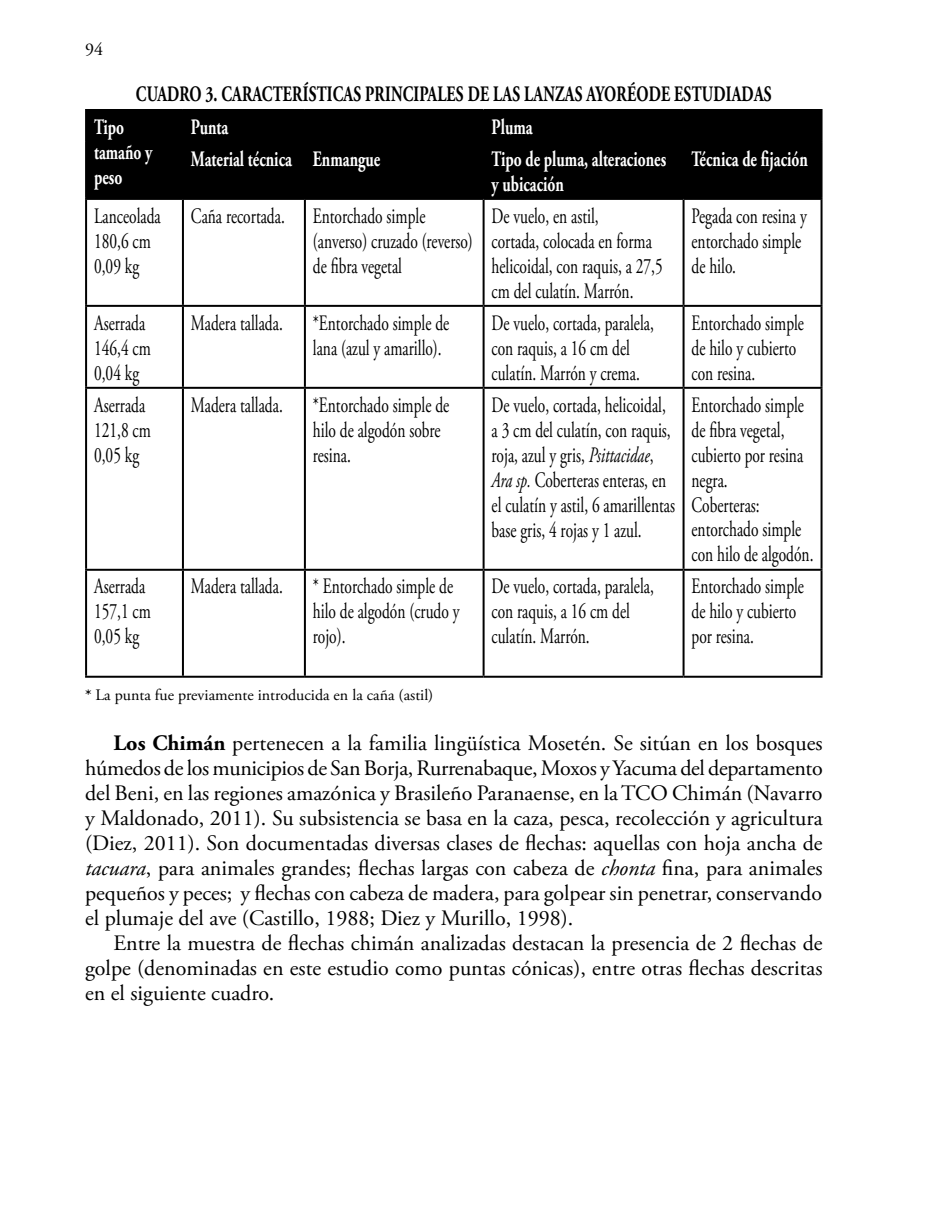
<style>
.page{position:relative;width:936px;height:1219px;background:#fff}
.page>*{position:absolute;margin:0;border:0;box-sizing:border-box;transform-origin:0 0}
.t1{font:22px/25px "Adobe Garamond Pro";color:#000;scale:.7 1}
.t2{font:22px/25px "Adobe Garamond Pro";color:#000;text-align:justify}
.t3{font:700 22px/25px "Adobe Garamond Pro";color:#fff;scale:.7 1}
.t4{font:700 22px "Adobe Garamond Pro";letter-spacing:.015em;color:#000;scale:.7 1}
.t5{font:18px "Adobe Garamond Pro";color:#000}
.t6{font:16px "Adobe Garamond Pro";color:#000}
.s1{font-style:italic}
.s2{font-weight:700}
</style>
<div class="page">
<div style="left:87px;top:111px;width:733px;height:87px;background:#000"></div>
<hr style="left:85px;top:109px;width:98px;height:2px;background:#000">
<hr style="left:85px;top:111px;width:2px;height:31px;background:#000">
<hr style="left:183px;top:109px;width:122px;height:2px;background:#000">
<hr style="left:182px;top:111px;width:2px;height:30px;background:#000">
<hr style="left:305px;top:109px;width:178px;height:2px;background:#000">
<hr style="left:483px;top:109px;width:200px;height:2px;background:#000">
<hr style="left:482px;top:111px;width:2px;height:30px;background:#000">
<hr style="left:683px;top:109px;width:139px;height:2px;background:#000">
<hr style="left:820px;top:111px;width:2px;height:30px;background:#000">
<hr style="left:85px;top:142px;width:2px;height:56px;background:#000">
<hr style="left:182px;top:141px;width:123px;height:2px;background:#000">
<hr style="left:182px;top:143px;width:2px;height:55px;background:#000">
<hr style="left:305px;top:141px;width:178px;height:2px;background:#000">
<hr style="left:304px;top:143px;width:2px;height:55px;background:#000">
<hr style="left:483px;top:141px;width:200px;height:2px;background:#000">
<hr style="left:482px;top:143px;width:2px;height:55px;background:#000">
<hr style="left:683px;top:141px;width:139px;height:2px;background:#000">
<hr style="left:682px;top:143px;width:2px;height:55px;background:#000">
<hr style="left:820px;top:143px;width:2px;height:55px;background:#000">
<hr style="left:85px;top:198px;width:98px;height:2px;background:#000">
<hr style="left:85px;top:200px;width:2px;height:105px;background:#000">
<hr style="left:183px;top:198px;width:122px;height:2px;background:#000">
<hr style="left:182px;top:200px;width:2px;height:105px;background:#000">
<hr style="left:305px;top:198px;width:178px;height:2px;background:#000">
<hr style="left:304px;top:200px;width:2px;height:105px;background:#000">
<hr style="left:483px;top:198px;width:200px;height:2px;background:#000">
<hr style="left:482px;top:200px;width:2px;height:105px;background:#000">
<hr style="left:683px;top:198px;width:139px;height:2px;background:#000">
<hr style="left:682px;top:200px;width:2px;height:105px;background:#000">
<hr style="left:820px;top:200px;width:2px;height:105px;background:#000">
<hr style="left:85px;top:305px;width:98px;height:2px;background:#000">
<hr style="left:85px;top:307px;width:2px;height:80px;background:#000">
<hr style="left:183px;top:305px;width:122px;height:2px;background:#000">
<hr style="left:182px;top:307px;width:2px;height:80px;background:#000">
<hr style="left:305px;top:305px;width:178px;height:2px;background:#000">
<hr style="left:304px;top:307px;width:2px;height:80px;background:#000">
<hr style="left:483px;top:305px;width:200px;height:2px;background:#000">
<hr style="left:482px;top:307px;width:2px;height:80px;background:#000">
<hr style="left:683px;top:305px;width:139px;height:2px;background:#000">
<hr style="left:682px;top:307px;width:2px;height:80px;background:#000">
<hr style="left:820px;top:307px;width:2px;height:80px;background:#000">
<hr style="left:85px;top:387px;width:98px;height:2px;background:#000">
<hr style="left:85px;top:389px;width:2px;height:180px;background:#000">
<hr style="left:183px;top:387px;width:122px;height:2px;background:#000">
<hr style="left:182px;top:389px;width:2px;height:180px;background:#000">
<hr style="left:305px;top:387px;width:178px;height:2px;background:#000">
<hr style="left:304px;top:389px;width:2px;height:180px;background:#000">
<hr style="left:483px;top:387px;width:200px;height:2px;background:#000">
<hr style="left:482px;top:389px;width:2px;height:180px;background:#000">
<hr style="left:683px;top:387px;width:139px;height:2px;background:#000">
<hr style="left:682px;top:389px;width:2px;height:180px;background:#000">
<hr style="left:820px;top:389px;width:2px;height:180px;background:#000">
<hr style="left:85px;top:569px;width:98px;height:2px;background:#000">
<hr style="left:85px;top:571px;width:2px;height:105px;background:#000">
<hr style="left:183px;top:569px;width:122px;height:2px;background:#000">
<hr style="left:182px;top:571px;width:2px;height:105px;background:#000">
<hr style="left:305px;top:569px;width:178px;height:2px;background:#000">
<hr style="left:304px;top:571px;width:2px;height:105px;background:#000">
<hr style="left:483px;top:569px;width:200px;height:2px;background:#000">
<hr style="left:482px;top:571px;width:2px;height:105px;background:#000">
<hr style="left:683px;top:569px;width:139px;height:2px;background:#000">
<hr style="left:682px;top:571px;width:2px;height:105px;background:#000">
<hr style="left:820px;top:571px;width:2px;height:105px;background:#000">
<hr style="left:85px;top:676px;width:98px;height:2px;background:#000">
<hr style="left:183px;top:676px;width:122px;height:2px;background:#000">
<hr style="left:305px;top:676px;width:178px;height:2px;background:#000">
<hr style="left:483px;top:676px;width:200px;height:2px;background:#000">
<hr style="left:683px;top:676px;width:139px;height:2px;background:#000">
<p class="t5" style="left:85px;top:38px;width:19px">94</p>
<p class="t4" style="left:136px;top:81px;width:909px">CUADRO 3. CARACTERÍSTICAS PRINCIPALES DE LAS LANZAS AYORÉODE ESTUDIADAS</p>
<p class="t3" style="left:94px;top:115px;width:85px">Tipo tamaño y peso</p>
<p class="t3" style="left:191px;top:115px;width:55px">Punta</p>
<p class="t3" style="left:491px;top:115px;width:60px">Pluma</p>
<p class="t3" style="left:191px;top:147px;width:272px">Material técnica Enmangue</p>
<p class="t3" style="left:491px;top:147px;width:251px">Tipo de pluma, alteraciones y ubicación</p>
<p class="t3" style="left:691px;top:147px;width:168px">Técnica de fijación</p>
<p class="t1" style="left:94px;top:204px;width:97px">Lanceolada<br>180,6 cm<br>0,09 kg</p>
<p class="t1" style="left:191px;top:204px;width:136px">Caña recortada.</p>
<p class="t1" style="left:313px;top:204px;width:230px">Entorchado simple (anverso) cruzado (reverso) de fibra vegetal</p>
<p class="t1" style="left:491px;top:204px;width:246px">De vuelo, en astil,<br>cortada, colocada en forma helicoidal, con raquis, a 27,5 cm del culatín. Marrón.</p>
<p class="t1" style="left:691px;top:204px;width:166px">Pegada con resina y entorchado simple de hilo.</p>
<p class="t1" style="left:94px;top:311px;width:83px">Aserrada<br>146,4 cm<br>0,04 kg</p>
<p class="t1" style="left:191px;top:311px;width:133px">Madera tallada.</p>
<p class="t1" style="left:313px;top:311px;width:196px">*Entorchado simple de lana (azul y amarillo).</p>
<p class="t1" style="left:491px;top:311px;width:233px">De vuelo, cortada, paralela, con raquis, a 16 cm del culatín. Marrón y crema.</p>
<p class="t1" style="left:691px;top:311px;width:162px">Entorchado simple de hilo y cubierto con resina.</p>
<p class="t1" style="left:94px;top:393px;width:83px">Aserrada<br>121,8 cm<br>0,05 kg</p>
<p class="t1" style="left:191px;top:393px;width:133px">Madera tallada.</p>
<p class="t1" style="left:313px;top:393px;width:196px">*Entorchado simple de hilo de algodón sobre resina.</p>
<p class="t1" style="left:491px;top:393px;width:263px">De vuelo, cortada, helicoidal, a 3 cm del culatín, con raquis, roja, azul y gris, <span class="s1">Psittacidae</span>,<br><span class="s1">Ara sp.</span> Coberteras enteras, en el culatín y astil, 6 amarillentas base gris, 4 rojas y 1 azul.</p>
<p class="t1" style="left:691px;top:393px;width:176px">Entorchado simple de fibra vegetal, cubierto por resina negra.<br>Coberteras: entorchado simple con hilo de algodón.</p>
<p class="t1" style="left:94px;top:575px;width:83px">Aserrada<br>157,1 cm<br>0,05 kg</p>
<p class="t1" style="left:191px;top:575px;width:133px">Madera tallada.</p>
<p class="t1" style="left:313px;top:575px;width:211px">* Entorchado simple de hilo de algodón (crudo y rojo).</p>
<p class="t1" style="left:491px;top:575px;width:233px">De vuelo, cortada, paralela, con raquis, a 16 cm del culatín. Marrón.</p>
<p class="t1" style="left:691px;top:575px;width:162px">Entorchado simple de hilo y cubierto por resina.</p>
<p class="t6" style="left:85px;top:685px;width:350px"><span class="s2">*</span> La punta fue previamente introducida en la caña (astil)</p>
<p class="t2" style="left:85px;top:731px;width:739px;text-indent:28px"><span class="s2">Los Chimán</span> pertenecen a la familia lingüística Mosetén. Se sitúan en los bosques húmedos de los municipios de San Borja, Rurrenabaque, Moxos y Yacuma del departamento del Beni, en las regiones amazónica y Brasileño Paranaense, en la TCO Chimán (Navarro y Maldonado, 2011). Su subsistencia se basa en la caza, pesca, recolección y agricultura (Diez, 2011). Son documentadas diversas clases de flechas: aquellas con hoja ancha de <span class="s1">tacuara</span>, para animales grandes; flechas largas con cabeza de <span class="s1">chonta</span> fina, para animales pequeños y peces; y flechas con cabeza de madera, para golpear sin penetrar, conservando el plumaje del ave (Castillo, 1988; Diez y Murillo, 1998).</p>
<p class="t2" style="left:85px;top:931px;width:739px;text-indent:28px">Entre la muestra de flechas chimán analizadas destacan la presencia de 2 flechas de golpe (denominadas en este estudio como puntas cónicas), entre otras flechas descritas en el siguiente cuadro.</p>
</div>
